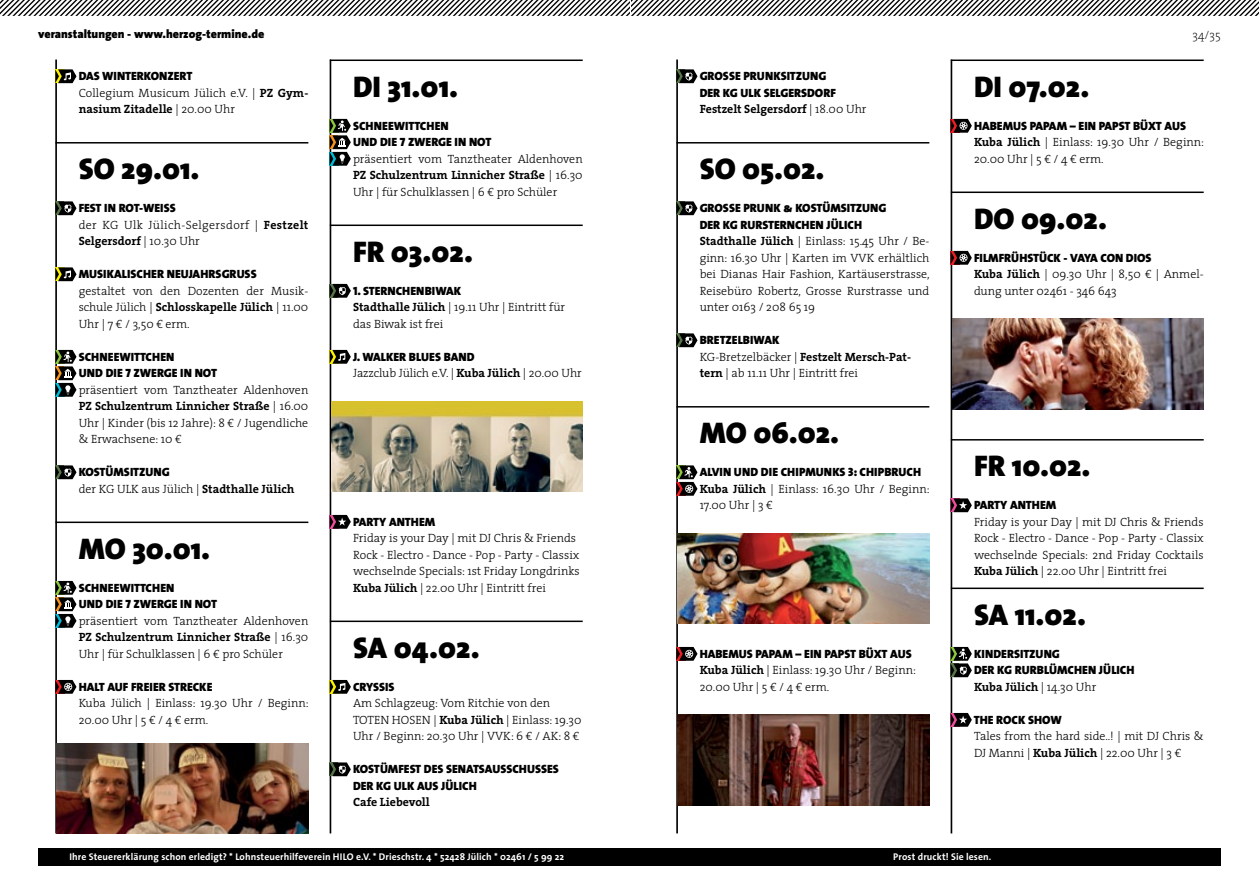
<style>
.page{position:relative;width:1259px;height:893px;background:#fff}
.page>*{position:absolute;margin:0;border:0;box-sizing:border-box;transform-origin:0 0}
.t1{font:900 30px "The Sans";color:#000}
.t2{font:300 12px/16.5px "The Serif";color:#000}
.t3{font:12px/16.5px "The Sans Black Caps";color:#000}
.t4{font:700 12px "The Serif";color:#000}
.t5{font:300 12px/16.5px "The Serif";letter-spacing:.03em;color:#000}
.t6{font:900 12px "The Sans";color:#000}
.t7{font:12px "The Sans Black Caps";letter-spacing:.02em;color:#000}
.t8{font:200 12px "The Serif";color:#000}
.t9{font:700 9.75px "The Sans";letter-spacing:.01em;color:#fff}
.s1{font-weight:700}
.s2{font-weight:300}
</style>
<div class="page">
<div style="left:38px;top:848px;width:1182px;height:17px;background:#000"></div>
<svg style="left:0;top:0;width:1259px;height:16px"></svg>
<hr style="left:950px;top:60px;width:2px;height:773px;background:#000">
<hr style="left:676px;top:60px;width:2px;height:773px;background:#000">
<hr style="left:330px;top:60px;width:1px;height:773px;background:#000">
<hr style="left:55px;top:60px;width:2px;height:773px;background:#000">
<hr style="left:55px;top:142px;width:253px;height:2px;background:#000">
<hr style="left:55px;top:522px;width:253px;height:1px;background:#000">
<svg style="left:55px;top:69px;width:21px;height:14px"></svg>
<svg style="left:55px;top:201px;width:21px;height:14px"></svg>
<svg style="left:55px;top:267px;width:21px;height:14px"></svg>
<svg style="left:55px;top:350px;width:21px;height:47px"></svg>
<svg style="left:55px;top:465px;width:21px;height:14px"></svg>
<svg style="left:55px;top:581px;width:21px;height:47px"></svg>
<svg style="left:55px;top:680px;width:21px;height:14px"></svg>
<img style="left:57px;top:743px;width:251px;height:90px">
<hr style="left:330px;top:60px;width:253px;height:1px;background:#000">
<hr style="left:330px;top:225px;width:253px;height:1px;background:#000">
<hr style="left:330px;top:621px;width:253px;height:1px;background:#000">
<svg style="left:329px;top:119px;width:22px;height:47px"></svg>
<svg style="left:330px;top:284px;width:21px;height:14px"></svg>
<svg style="left:329px;top:350px;width:22px;height:14px"></svg>
<img style="left:331px;top:401px;width:252px;height:91px">
<svg style="left:329px;top:515px;width:22px;height:14px"></svg>
<svg style="left:330px;top:680px;width:21px;height:14px"></svg>
<svg style="left:329px;top:762px;width:22px;height:14px"></svg>
<hr style="left:676px;top:142px;width:253px;height:2px;background:#000">
<hr style="left:676px;top:406px;width:253px;height:2px;background:#000">
<svg style="left:676px;top:69px;width:21px;height:14px"></svg>
<svg style="left:676px;top:201px;width:21px;height:14px"></svg>
<svg style="left:676px;top:333px;width:21px;height:14px"></svg>
<svg style="left:676px;top:465px;width:21px;height:31px"></svg>
<img style="left:678px;top:533px;width:251px;height:91px">
<svg style="left:676px;top:647px;width:21px;height:14px"></svg>
<img style="left:678px;top:715px;width:251px;height:90px">
<hr style="left:951px;top:60px;width:252px;height:1px;background:#000">
<hr style="left:951px;top:192px;width:252px;height:1px;background:#000">
<hr style="left:951px;top:439px;width:252px;height:2px;background:#000">
<hr style="left:951px;top:588px;width:252px;height:1px;background:#000">
<svg style="left:950px;top:119px;width:22px;height:14px"></svg>
<svg style="left:950px;top:251px;width:22px;height:14px"></svg>
<img style="left:952px;top:319px;width:251px;height:90px">
<svg style="left:950px;top:498px;width:22px;height:14px"></svg>
<svg style="left:950px;top:647px;width:22px;height:30px"></svg>
<svg style="left:950px;top:713px;width:22px;height:14px"></svg>
<p class="t6" style="left:38px;top:24px;width:228px">veranstaltungen - www.herzog-termine.de</p>
<p class="t8" style="left:1192px;top:25px;width:30px">34/35</p>
<p class="t3" style="left:79px;top:68px;width:115px">DAS WINTERKONZERT</p>
<p class="t2" style="left:79px;top:84px;width:231px">Collegium Musicum Jülich e.V. | <span class="s1">PZ Gym&shy;nasium Zitadelle</span> | 20.00 Uhr</p>
<h1 class="t1" style="left:79px;top:144px;width:122px">SO 29.01.</h1>
<p class="t3" style="left:79px;top:200px;width:99px">FEST IN ROT-WEISS</p>
<p class="t5" style="left:79px;top:216px;width:231px">der KG Ulk Jülich-Selgersdorf | <span class="s1">Festzelt<br>Selgersdorf</span> | 10.30 Uhr</p>
<p class="t3" style="left:79px;top:266px;width:66px">MUSIKALISCHER</p>
<p class="t3" style="left:167px;top:266px;width:35px">NEUJAHR</p>
<p class="t3" style="left:216px;top:266px;width:15px">SGRU</p>
<p class="t3" style="left:245px;top:266px;width:14px">SS</p>
<p class="t2" style="left:79px;top:282px;width:231px;text-align:justify">gestaltet von den Dozenten der Musik&shy;schule Jülich | <span class="s1">Schlosskapelle Jülich</span> | 11.00<br>Uhr | 7 € / 3,50 € erm.</p>
<p class="t3" style="left:79px;top:348px;width:140px">SCHNEEWITTCHEN<br>UND DIE 7 ZWERGE IN NOT</p>
<p class="t2" style="left:79px;top:381px;width:231px;text-align:justify">präsentiert vom Tanztheater Aldenhoven <span class="s1">PZ Schulzentrum Linnicher Straße</span> | 16.00<br>Uhr | Kinder (bis 12 Jahre): 8 € / Jugendliche &amp; Erwachsene: 10 €</p>
<p class="t3" style="left:79px;top:464px;width:93px">KOSTÜMSITZUNG</p>
<p class="t2" style="left:79px;top:480px;width:217px">der KG ULK aus Jülich | <span class="s1">Stadthalle Jülich</span></p>
<h1 class="t1" style="left:79px;top:523px;width:133px">MO 30.01.</h1>
<p class="t3" style="left:79px;top:579px;width:140px">SCHNEEWITTCHEN<br>UND DIE 7 ZWERGE IN NOT</p>
<p class="t2" style="left:79px;top:612px;width:231px;text-align:justify">präsentiert vom Tanztheater Aldenhoven <span class="s1">PZ Schulzentrum Linnicher Straße</span> | 16.30<br>Uhr | für Schulklassen | 6 € pro Schüler</p>
<p class="t3" style="left:79px;top:678px;width:135px">HALT AUF FREIER STRECKE</p>
<p class="t2" style="left:79px;top:695px;width:232px">Kuba Jülich | Einlass: 19.30 Uhr / Beginn:<br>20.00 Uhr | 5 € / 4 € erm.</p>
<h1 class="t1" style="left:353px;top:61px;width:107px">DI 31.01.</h1>
<p class="t3" style="left:353px;top:117px;width:140px">SCHNEEWITTCHEN<br>UND DIE 7 ZWERGE IN NOT</p>
<p class="t2" style="left:353px;top:150px;width:231px;text-align:justify">präsentiert vom Tanztheater Aldenhoven <span class="s1">PZ Schulzentrum Linnicher Straße</span> | 16.30<br>Uhr | für Schulklassen | 6 € pro Schüler</p>
<h1 class="t1" style="left:353px;top:226px;width:121px">FR 03.02.</h1>
<p class="t3" style="left:353px;top:282px;width:30px">1. STERNCHEN</p>
<p class="t3" style="left:425px;top:282px;width:38px">BIWAK</p>
<p class="t2" style="left:353px;top:299px;width:214px"><span class="s1">Stadthalle Jülich</span> | 19.11 Uhr | Eintritt für das Biwak ist frei</p>
<p class="t3" style="left:353px;top:348px;width:123px">J. WALKER BLUES BAN D</p>
<p class="t2" style="left:353px;top:365px;width:230px">Jazzclub Jülich e.V. | <span class="s1">Kuba Jülich</span> | 20.00 Uhr</p>
<p class="t3" style="left:353px;top:513px;width:67px">PARTYANTHEM</p>
<p class="t2" style="left:353px;top:530px;width:228px">Friday is your Day | mit DJ Chris &amp; Friends Rock - Electro - Dance - Pop - Party - Classix wechselnde Specials: 1st Friday Longdrinks <span class="s1">Kuba Jülich</span> | 22.00 Uhr | Eintritt frei</p>
<h1 class="t1" style="left:353px;top:622px;width:128px">SA 04.02.</h1>
<p class="t3" style="left:353px;top:678px;width:43px">CRYSSIS</p>
<p class="t2" style="left:353px;top:695px;width:230px">Am Schlagzeug: Vom Ritchie von den<br>TOTEN HOSEN | <span class="s1">Kuba Jülich</span> | Einlass: 19.30<br>Uhr / Beginn: 20.30 Uhr | VVK: 6 € / AK: 8 €</p>
<p class="t3" style="left:353px;top:761px;width:207px">KOSTÜMFEST DES SENATSAUSSCHUSSES<br>DER KG ULK AUS JÜLICH</p>
<p class="t4" style="left:353px;top:792px;width:78px">Cafe Liebevoll</p>
<p class="t3" style="left:699px;top:68px;width:128px">GROSSE PRUNKSITZUNG<br>DER KG ULK</p>
<p class="t3" style="left:763px;top:84px;width:74px">SELGERSDORF</p>
<p class="t4" style="left:699px;top:99px;width:168px">Festzelt Selgersdorf <span class="s2">| 18.00 Uhr</span></p>
<h1 class="t1" style="left:699px;top:144px;width:126px">SO 05.02.</h1>
<p class="t3" style="left:699px;top:200px;width:188px">GROSSE PRUNK &amp; KOSTÜMSITZUNG<br>DER KG RURSTERNCHEN JÜLICH</p>
<p class="t2" style="left:699px;top:233px;width:232px;text-align:justify"><span class="s1">Stadthalle Jülich</span> | Einlass: 15.45 Uhr / Be&shy;ginn: 16.30 Uhr | Karten im VVK erhältlich bei Dianas Hair Fashion, Kartäuserstrasse, Reisebüro Robertz, Grosse Rurstrasse und unter 0163 / 208 65 19</p>
<p class="t3" style="left:699px;top:332px;width:81px">BRETZELBIWAK</p>
<p class="t2" style="left:699px;top:348px;width:213px">KG-Bretzelbäcker | <span class="s1">Festzelt Mersch-Pat&shy;tern</span> | ab 11.11 Uhr | Eintritt frei</p>
<h1 class="t1" style="left:699px;top:408px;width:141px">MO 06.02.</h1>
<p class="t7" style="left:699px;top:462px;width:223px">ALVIN UND DIE CHIPMUNKS 3: CHIPBRUCH</p>
<p class="t2" style="left:699px;top:480px;width:232px"><span class="s1">Kuba Jülich</span> | Einlass: 16.30 Uhr / Beginn:<br>17.00 Uhr | 3 €</p>
<p class="t3" style="left:699px;top:645px;width:213px">HABEMUS PAPAM – EIN PAPST BÜXT AUS</p>
<p class="t2" style="left:699px;top:662px;width:218px"><span class="s1">Kuba Jülich</span> | Einlass: 19.30 Uhr / Beginn:<br>20.00 Uhr | 5 € / 4 € erm.</p>
<h1 class="t1" style="left:974px;top:61px;width:117px">DI 07.02.</h1>
<p class="t3" style="left:974px;top:117px;width:213px">HABEMUS PAPAM – EIN PAPST BÜXT AUS</p>
<p class="t2" style="left:974px;top:134px;width:232px"><span class="s1">Kuba Jülich</span> | Einlass: 19.30 Uhr / Beginn:<br>20.00 Uhr | 5 € / 4 € erm.</p>
<h1 class="t1" style="left:974px;top:193px;width:134px">DO 09.02.</h1>
<p class="t3" style="left:974px;top:249px;width:24px">FI LMFRÜH</p>
<p class="t3" style="left:1027px;top:249px;width:125px">STÜC K - VAYA CON DIOS</p>
<p class="t2" style="left:974px;top:266px;width:231px"><span class="s1">Kuba Jülich</span> | 09.30 Uhr | 8,50 € | Anmel&shy;dung unter 02461 - 346 643</p>
<h1 class="t1" style="left:974px;top:441px;width:118px">FR 10.02.</h1>
<p class="t3" style="left:974px;top:497px;width:67px">PARTYANTHEM</p>
<p class="t2" style="left:974px;top:513px;width:231px;text-align:justify">Friday is your Day | mit DJ Chris &amp; Friends Rock - Electro - Dance - Pop - Party - Classix wechselnde Specials: 2nd Friday Cocktails <span class="s1">Kuba Jülich</span> | 22.00 Uhr | Eintritt frei</p>
<h1 class="t1" style="left:974px;top:589px;width:113px">SA 11.02.</h1>
<p class="t3" style="left:974px;top:645px;width:162px">KINDERSITZUNG<br>DER KG RURBLÜMCHEN JÜLICH</p>
<p class="t4" style="left:974px;top:677px;width:124px">Kuba Jülich <span class="s2">| 14.30 Uhr</span></p>
<p class="t3" style="left:973px;top:711px;width:71px">THE ROCK SHOW</p>
<p class="t2" style="left:974px;top:728px;width:231px">Tales from the hard side..! | mit DJ Chris &amp;<br>DJ Manni | <span class="s1">Kuba Jülich</span> | 22.00 Uhr | 3 €</p>
<p class="t9" style="left:69px;top:848px;width:496px">Ihre Steuererklärung schon erledigt? * Lohnsteuerhilfeverein HILO e.V. * Drieschstr. 4 * 52428 Jülich * 02461 / 5 99 22</p>
<p class="t9" style="left:893px;top:848px;width:100px">Prost druckt! Sie lesen.</p>
</div>
